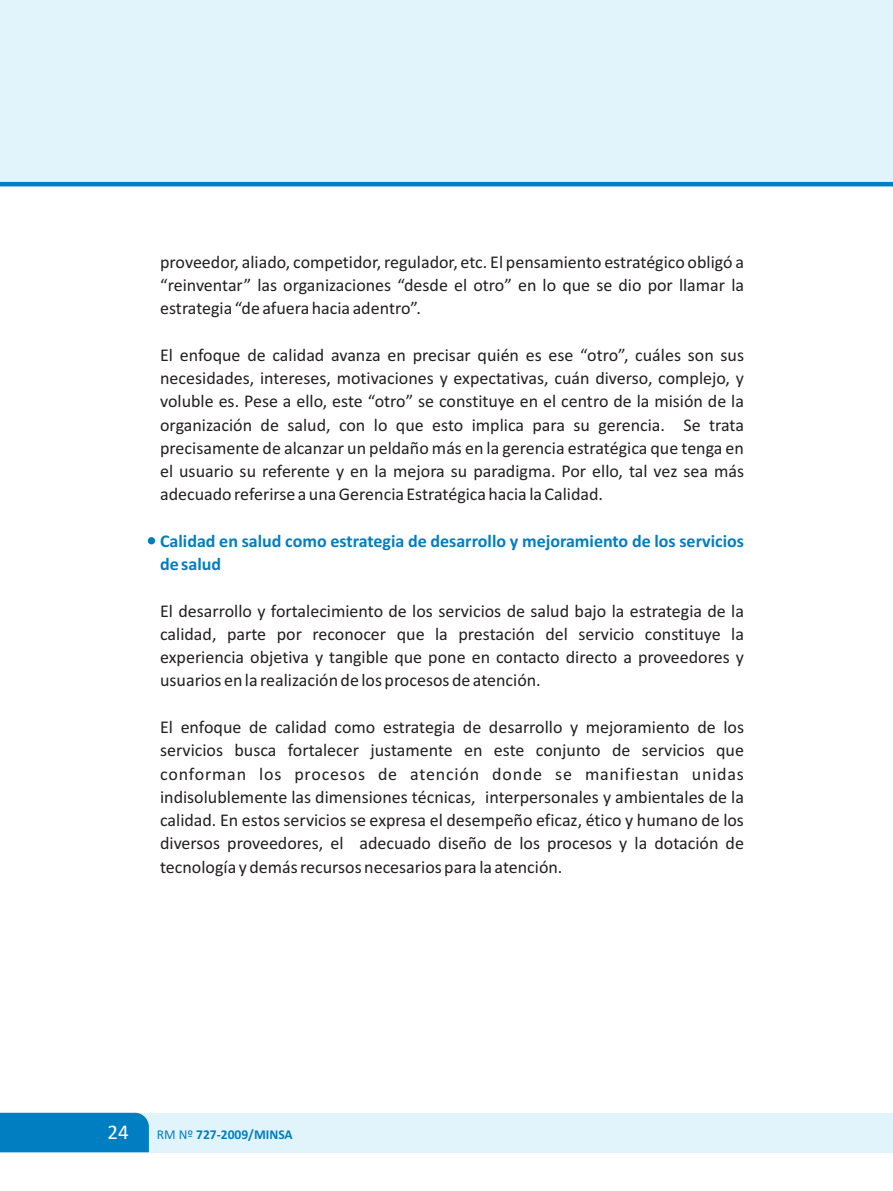
<style>
.page{position:relative;width:893px;height:1191px;background:#fff}
.page>*{position:absolute;margin:0;border:0;box-sizing:border-box;transform-origin:0 0}
.t1{font:21px "Calibri";color:#fff}
.t2{font:18px/23.2px "Calibri";color:#231f20;text-align:justify}
.t3{font:700 18px/23.2px "Calibri";color:#007ec2}
.t4{font:700 13.5px "Calibri";color:#007ec2}
.s1{font-weight:400}
</style>
<div class="page">
<div style="left:0;top:0;width:893px;height:187px;background:#e1f4fc"></div>
<div style="left:0;top:1112px;width:893px;height:40px;background:#e1f4fc"></div>
<div style="left:0;top:1112px;width:149px;height:40px;background:#007ec2"></div>
<div style="left:148px;top:537px;width:7px;height:7px;background:#007ec2;border-radius:50%"></div>
<svg style="left:892px;top:0;width:1px;height:186px"></svg>
<p class="t2" style="left:160px;top:252px;width:585px">proveedor, aliado, competidor, regulador, etc. El pensamiento estratégico obligó a “reinventar” las organizaciones “desde el otro” en lo que se dio por llamar la estrategia “de afuera hacia adentro”.</p>
<p class="t2" style="left:160px;top:345px;width:585px">El enfoque de calidad avanza en precisar quién es ese “otro”, cuáles son sus necesidades, intereses, motivaciones y expectativas, cuán diverso, complejo, y voluble es. Pese a ello, este “otro” se constituye en el centro de la misión de la organización de salud, con lo que esto implica para su gerencia. Se trata precisamente de alcanzar un peldaño más en la gerencia estratégica que tenga en el usuario su referente y en la mejora su paradigma. Por ello, tal vez sea más adecuado referirse a una Gerencia Estratégica hacia la Calidad.</p>
<p class="t3" style="left:160px;top:531px;width:585px">Calidad en salud como estrategia de desarrollo y mejoramiento de los servicios de salud</p>
<p class="t2" style="left:160px;top:600px;width:585px">El desarrollo y fortalecimiento de los servicios de salud bajo la estrategia de la calidad, parte por reconocer que la prestación del servicio constituye la experiencia objetiva y tangible que pone en contacto directo a proveedores y usuarios en la realización de los procesos de atención.</p>
<p class="t2" style="left:160px;top:717px;width:585px">El enfoque de calidad como estrategia de desarrollo y mejoramiento de los servicios busca fortalecer justamente en este conjunto de servicios que conforman los procesos de atención donde se manifiestan unidas indisolublemente las dimensiones técnicas, interpersonales y ambientales de la calidad. En estos servicios se expresa el desempeño eficaz, ético y humano de los diversos proveedores, el adecuado diseño de los procesos y la dotación de tecnología y demás recursos necesarios para la atención.</p>
<p class="t1" style="left:108px;top:1123px;width:23px">24</p>
<p class="t4" style="left:157px;top:1128px;width:137px"><span class="s1">RM Nº</span> 727-2009/MINSA</p>
</div>
